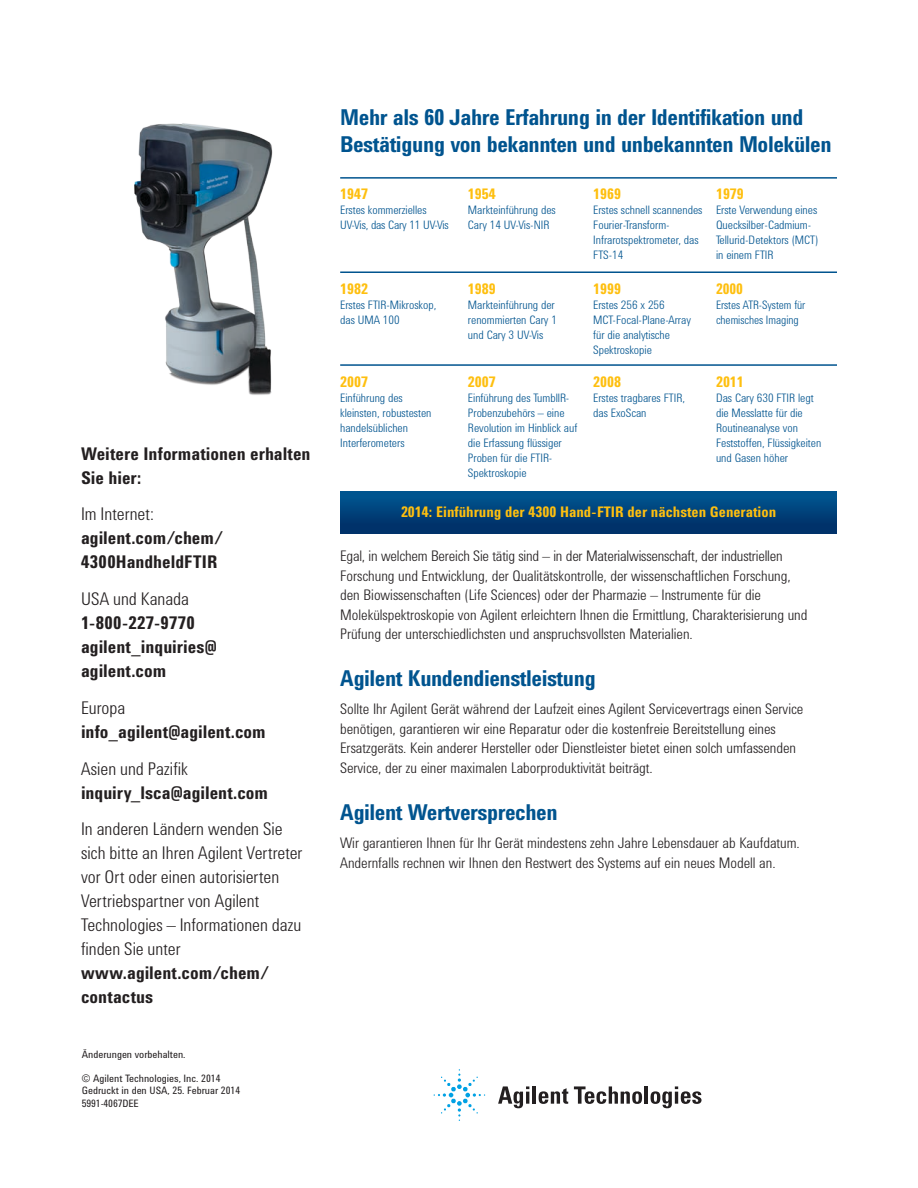
<style>
.page{position:relative;width:918px;height:1188px;background:#fff}
.page>*{position:absolute;margin:0;border:0;box-sizing:border-box;transform-origin:0 0}
.t1{font:700 22.5px/27px "Agilent Condensed CFF";letter-spacing:-.02em;color:#00548f}
.t2{font:300 18px/24px "Agilent Condensed CFF";color:#231f20}
.t3{font:700 18px/24px "Agilent Condensed CFF";color:#231f20}
.t4{font:300 15px/19.5px "Agilent Condensed CFF";color:#231f20}
.t5{font:700 15px "Agilent Condensed CFF";color:#febf0f}
.t6{font:300 12px/15px "Agilent Condensed CFF";color:#00548f}
.t7{font:10.5px/12px "Agilent Condensed CFF";color:#231f20}
</style>
<div class="page">
<div style="left:340px;top:491px;width:497px;height:42px;background:linear-gradient(to bottom,#005893,#002d65)"></div>
<img style="left:134px;top:123px;width:139px;height:272px">
<hr style="left:340px;top:177px;width:497px;height:2px;background:#00548f">
<hr style="left:340px;top:271px;width:497px;height:2px;background:#00548f">
<hr style="left:340px;top:364px;width:497px;height:2px;background:#00548f">
<svg style="left:498px;top:1086px;width:31px;height:22px"></svg>
<hr style="left:533px;top:1086px;width:3px;height:18px;background:#231f20">
<svg style="left:539px;top:1088px;width:29px;height:16px"></svg>
<svg style="left:574px;top:1086px;width:68px;height:18px"></svg>
<hr style="left:645px;top:1086px;width:3px;height:18px;background:#231f20">
<svg style="left:651px;top:1086px;width:50px;height:22px"></svg>
<svg style="left:434px;top:1070px;width:51px;height:51px"></svg>
<p class="t3" style="left:81px;top:441px;width:231px">Weitere Informationen erhalten<br>Sie hier:</p>
<p class="t2" style="left:81px;top:501px;width:75px">Im Internet:</p>
<p class="t3" style="left:81px;top:526px;width:144px">agilent.com/chem/<br>4300HandheldFTIR</p>
<p class="t2" style="left:81px;top:586px;width:110px">USA und Kanada</p>
<p class="t3" style="left:81px;top:610px;width:137px">1-800-227-9770 agilent_inquiries@ agilent.com</p>
<p class="t2" style="left:81px;top:694px;width:46px">Europa</p>
<p class="t3" style="left:81px;top:719px;width:186px">info_agilent@agilent.com</p>
<p class="t2" style="left:81px;top:755px;width:109px">Asien und Pazifik</p>
<p class="t3" style="left:81px;top:780px;width:189px">inquiry_lsca@agilent.com</p>
<p class="t2" style="left:81px;top:816px;width:223px">In anderen Ländern wenden Sie sich bitte an Ihren Agilent Vertreter vor Ort oder einen autorisierten<br>Vertriebspartner von Agilent<br>Technologies – Informationen dazu finden Sie unter</p>
<p class="t3" style="left:81px;top:961px;width:190px">www.agilent.com/chem/ contactus</p>
<p class="t7" style="left:82px;top:1048px;width:105px">Änderungen vorbehalten.</p>
<p class="t7" style="left:82px;top:1072px;width:160px">© Agilent Technologies, Inc. 2014<br>Gedruckt in den USA, 25. Februar 2014</p>
<p class="t7" style="left:82px;top:1097px;width:59px">5991-4067DEE</p>
<h1 class="t1" style="left:340px;top:103px;width:493px">Mehr als 60 Jahre Erfahrung in der Identifikation und<br>Bestätigung von bekannten und unbekannten Molekülen</h1>
<p class="t5" style="left:340px;top:182px;width:29px">1947</p>
<p class="t6" style="left:340px;top:201px;width:110px">Erstes kommerzielles<br>UV-Vis, das Cary 11 UV-Vis</p>
<p class="t5" style="left:468px;top:182px;width:29px">1954</p>
<p class="t6" style="left:468px;top:201px;width:89px">Markteinführung des<br>Cary 14 UV-Vis-NIR</p>
<p class="t5" style="left:716px;top:182px;width:29px">1979</p>
<p class="t6" style="left:716px;top:201px;width:104px">Erste Verwendung eines<br>Quecksilber-Cadmium-<br>Tellurid-Detektors (MCT) in einem FTIR</p>
<p class="t5" style="left:593px;top:182px;width:29px">1969</p>
<p class="t6" style="left:593px;top:201px;width:111px">Erstes schnell scannendes<br>Fourier-Transform-<br>Infrarotspektrometer, das<br>FTS-14</p>
<p class="t5" style="left:340px;top:277px;width:29px">1982</p>
<p class="t6" style="left:340px;top:296px;width:98px">Erstes FTIR-Mikroskop, das UMA 100</p>
<p class="t5" style="left:340px;top:370px;width:29px">2007</p>
<p class="t6" style="left:340px;top:389px;width:93px">Einführung des kleinsten, robustesten handelsüblichen<br>Interferometers</p>
<p class="t5" style="left:468px;top:277px;width:29px">1989</p>
<p class="t6" style="left:468px;top:296px;width:90px">Markteinführung der renommierten Cary 1 und Cary 3 UV-Vis</p>
<p class="t5" style="left:468px;top:370px;width:29px">2007</p>
<p class="t6" style="left:468px;top:389px;width:111px">Einführung des TumbllR-<br>Probenzubehörs – eine<br>Revolution im Hinblick auf die Erfassung flüssiger<br>Proben für die FTIR-<br>Spektroskopie</p>
<p class="t5" style="left:593px;top:277px;width:29px">1999</p>
<p class="t6" style="left:593px;top:296px;width:99px">Erstes 256 x 256<br>MCT-Focal-Plane-Array für die analytische<br>Spektroskopie</p>
<p class="t5" style="left:593px;top:370px;width:29px">2008</p>
<p class="t6" style="left:593px;top:389px;width:93px">Erstes tragbares FTIR, das ExoScan</p>
<p class="t5" style="left:716px;top:277px;width:29px">2000</p>
<p class="t6" style="left:716px;top:296px;width:91px">Erstes ATR-System für chemisches Imaging</p>
<p class="t5" style="left:716px;top:370px;width:29px">2011</p>
<p class="t6" style="left:716px;top:389px;width:107px">Das Cary 630 FTIR legt die Messlatte für die<br>Routineanalyse von<br>Feststoffen, Flüssigkeiten und Gasen höher</p>
<p class="t5" style="left:401px;top:501px;width:204px">2014: Einführung der 4300 Hand-FTIR</p>
<p class="t5" style="left:628px;top:501px;width:150px">der nächsten Generation</p>
<p class="t4" style="left:340px;top:545px;width:469px">Egal, in welchem Bereich Sie tätig sind – in der Materialwissenschaft, der industriellen Forschung und Entwicklung, der Qualitätskontrolle, der wissenschaftlichen Forschung, den Biowissenschaften (Life Sciences) oder der Pharmazie – Instrumente für die Molekülspektroskopie von Agilent erleichtern Ihnen die Ermittlung, Charakterisierung und Prüfung der unterschiedlichsten und anspruchsvollsten Materialien.</p>
<h1 class="t1" style="left:340px;top:664px;width:257px">Agilent Kundendienstleistung</h1>
<p class="t4" style="left:340px;top:698px;width:465px">Sollte Ihr Agilent Gerät während der Laufzeit eines Agilent Servicevertrags einen Service benötigen, garantieren wir eine Reparatur oder die kostenfreie Bereitstellung eines Ersatzgeräts. Kein anderer Hersteller oder Dienstleister bietet einen solch umfassenden Service, der zu einer maximalen Laborproduktivität beiträgt.</p>
<h1 class="t1" style="left:340px;top:798px;width:219px">Agilent Wertversprechen</h1>
<p class="t4" style="left:340px;top:832px;width:461px">Wir garantieren Ihnen für Ihr Gerät mindestens zehn Jahre Lebensdauer ab Kaufdatum.<br>Andernfalls rechnen wir Ihnen den Restwert des Systems auf ein neues Modell an.</p>
</div>
